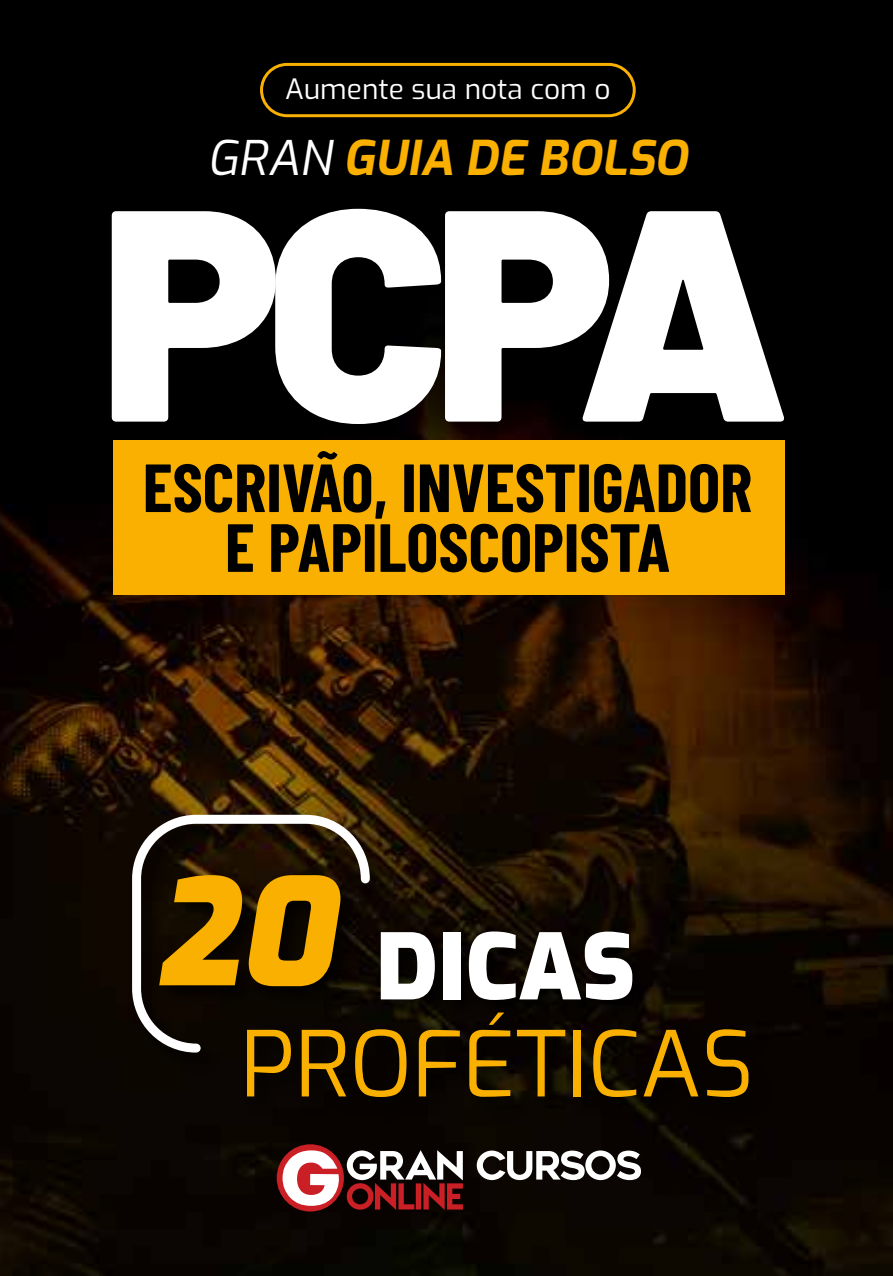
<style>
.page{position:relative;width:893px;height:1276px;background:#fff}
.page>*{position:absolute;margin:0;border:0;box-sizing:border-box;transform-origin:0 0}
.t1{font:italic 900 147px "Exo";color:#f9b000}
.t2{font:90.6px "Exo";color:#f9b000}
.t3{font:900 90.6px "Exo";color:#fff}
.t4{font:700 67.8px/59.7px "Barlow Condensed";color:#000;text-align:center}
.t5{font:italic 700 47.7px "Exo";color:#f9b000}
.t6{font:27.9px "Exo";color:#fff}
.s1{font-weight:400;color:#fff}
</style>
<div class="page">
<img style="left:0;top:0;width:893px;height:1276px">
<div style="left:260px;top:63px;width:376px;height:54px;border:3px solid #f9b000;border-radius:26px"></div>
<img style="left:123px;top:806px;width:658px;height:342px">
<svg style="left:128px;top:810px;width:246px;height:247px"></svg>
<div style="left:61px;top:185px;width:744px;height:287px;background:#000"></div>
<svg style="left:112px;top:209px;width:672px;height:215px"></svg>
<div style="left:277px;top:1144px;width:67px;height:67px;background:#cb1f26;border-radius:50%"></div>
<svg style="left:282px;top:1150px;width:57px;height:56px"></svg>
<svg style="left:347px;top:1150px;width:294px;height:60px"></svg>
<div style="left:113px;top:440px;width:672px;height:154px;background:#f9b000"></div>
<p class="t6" style="left:285px;top:68px;width:327px">Aumente sua nota com o</p>
<p class="t5" style="left:207px;top:122px;width:482px"><span class="s1">GRAN</span> GUIA DE BOLSO</p>
<p class="t4" style="left:143px;top:454px;width:611px">ESCRIVÃO, INVESTIGADOR<br>E PAPILOSCOPISTA</p>
<h1 class="t1" style="left:153px;top:823px;width:181px">20</h1>
<h2 class="t3" style="left:376px;top:896px;width:261px">DICAS</h2>
<h2 class="t2" style="left:240px;top:996px;width:515px">PROFÉTICAS</h2>
</div>
